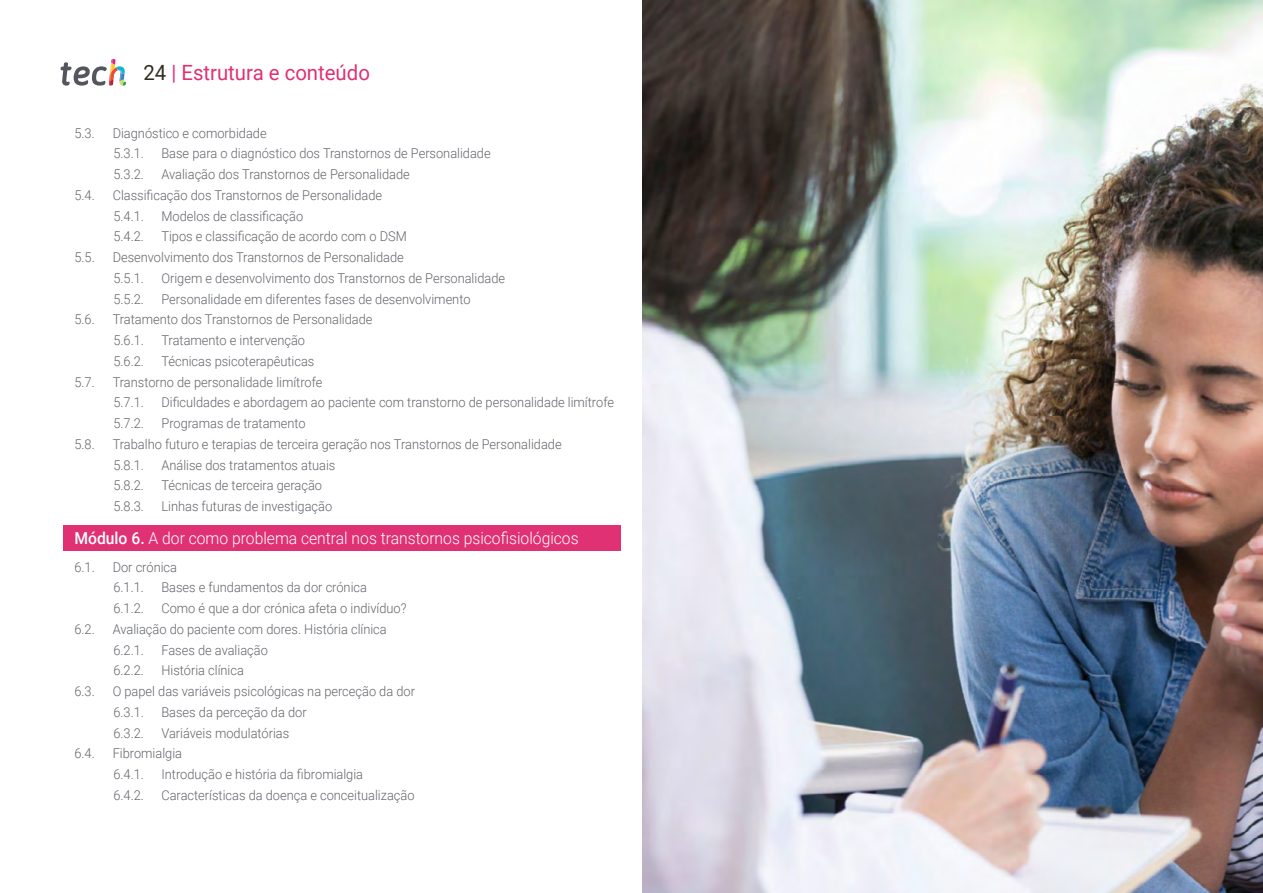
<style>
.page{position:relative;width:1263px;height:893px;background:#fff}
.page>*{position:absolute;margin:0;border:0;box-sizing:border-box;transform-origin:0 0}
.t1{font:21px "Roboto";color:#df3174}
.t2{font:300 16.5px "Roboto";color:#fff;scale:.95 1}
.t3{font:300 13.5px/20.7px "Roboto";color:#61646a;scale:.95 1}
.s1{color:#312e20}
.s2{font-weight:500}
</style>
<div class="page">
<svg style="left:61px;top:59px;width:65px;height:27px"></svg>
<div style="left:63px;top:526px;width:558px;height:25px;background:#df3174"></div>
<img style="left:642px;top:0;width:621px;height:893px">
<h1 class="t1" style="left:144px;top:57px;width:228px"><span class="s1">24</span> | Estrutura e conteúdo</h1>
<p class="t3" style="left:74px;top:122px;width:23px">5.3.</p>
<p class="t3" style="left:113px;top:122px;width:164px">Diagnóstico e comorbidade<br>5.3.1.</p>
<p class="t3" style="left:161px;top:143px;width:348px">Base para o diagnóstico dos Transtornos de Personalidade</p>
<p class="t3" style="left:113px;top:164px;width:34px">5.3.2.</p>
<p class="t3" style="left:161px;top:164px;width:263px">Avaliação dos Transtornos de Personalidade</p>
<p class="t3" style="left:74px;top:184px;width:23px">5.4.</p>
<p class="t3" style="left:113px;top:184px;width:285px">Classificação dos Transtornos de Personalidade<br>5.4.1.</p>
<p class="t3" style="left:161px;top:205px;width:151px">Modelos de classificação</p>
<p class="t3" style="left:113px;top:226px;width:34px">5.4.2.</p>
<p class="t3" style="left:161px;top:226px;width:260px">Tipos e classificação de acordo com o DSM</p>
<p class="t3" style="left:74px;top:247px;width:23px">5.5.</p>
<p class="t3" style="left:113px;top:247px;width:308px">Desenvolvimento dos Transtornos de Personalidade<br>5.5.1.</p>
<p class="t3" style="left:161px;top:267px;width:363px">Origem e desenvolvimento dos Transtornos de Personalidade</p>
<p class="t3" style="left:113px;top:288px;width:34px">5.5.2.</p>
<p class="t3" style="left:161px;top:288px;width:327px">Personalidade em diferentes fases de desenvolvimento</p>
<p class="t3" style="left:74px;top:309px;width:23px">5.6.</p>
<p class="t3" style="left:113px;top:309px;width:275px">Tratamento dos Transtornos de Personalidade<br>5.6.1.</p>
<p class="t3" style="left:161px;top:330px;width:153px">Tratamento e intervenção</p>
<p class="t3" style="left:113px;top:350px;width:34px">5.6.2.</p>
<p class="t3" style="left:161px;top:350px;width:163px">Técnicas psicoterapêuticas</p>
<p class="t3" style="left:74px;top:371px;width:23px">5.7.</p>
<p class="t3" style="left:113px;top:371px;width:222px">Transtorno de personalidade limítrofe<br>5.7.1.</p>
<p class="t3" style="left:161px;top:392px;width:478px">Dificuldades e abordagem ao paciente com transtorno de personalidade limítrofe</p>
<p class="t3" style="left:113px;top:413px;width:34px">5.7.2.</p>
<p class="t3" style="left:161px;top:413px;width:153px">Programas de tratamento</p>
<p class="t3" style="left:74px;top:433px;width:23px">5.8.</p>
<p class="t3" style="left:113px;top:433px;width:474px">Trabalho futuro e terapias de terceira geração nos Transtornos de Personalidade<br>5.8.1.</p>
<p class="t3" style="left:161px;top:454px;width:185px">Análise dos tratamentos atuais</p>
<p class="t3" style="left:113px;top:475px;width:34px">5.8.2.</p>
<p class="t3" style="left:161px;top:475px;width:171px">Técnicas de terceira geração</p>
<p class="t3" style="left:113px;top:496px;width:34px">5.8.3.</p>
<p class="t3" style="left:161px;top:496px;width:181px">Linhas futuras de investigação</p>
<p class="t2" style="left:74px;top:527px;width:532px"><span class="s2">Módulo 6.</span> A dor como problema central nos transtornos psicofisiológicos</p>
<p class="t3" style="left:74px;top:556px;width:23px">6.1.</p>
<p class="t3" style="left:113px;top:556px;width:69px">Dor crónica<br>6.1.1.</p>
<p class="t3" style="left:161px;top:577px;width:218px">Bases e fundamentos da dor crónica</p>
<p class="t3" style="left:113px;top:597px;width:34px">6.1.2.</p>
<p class="t3" style="left:161px;top:597px;width:260px">Como é que a dor crónica afeta o indivíduo?</p>
<p class="t3" style="left:74px;top:618px;width:23px">6.2.</p>
<p class="t3" style="left:113px;top:618px;width:290px">Avaliação do paciente com dores. História clínica<br>6.2.1.</p>
<p class="t3" style="left:161px;top:639px;width:114px">Fases de avaliação</p>
<p class="t3" style="left:113px;top:660px;width:34px">6.2.2.</p>
<p class="t3" style="left:161px;top:660px;width:88px">História clínica</p>
<p class="t3" style="left:74px;top:680px;width:23px">6.3.</p>
<p class="t3" style="left:113px;top:680px;width:320px">O papel das variáveis psicológicas na perceção da dor<br>6.3.1.</p>
<p class="t3" style="left:161px;top:701px;width:154px">Bases da perceção da dor</p>
<p class="t3" style="left:113px;top:722px;width:34px">6.3.2.</p>
<p class="t3" style="left:161px;top:722px;width:136px">Variáveis modulatórias</p>
<p class="t3" style="left:74px;top:743px;width:23px">6.4.</p>
<p class="t3" style="left:113px;top:743px;width:75px">Fibromialgia<br>6.4.1.</p>
<p class="t3" style="left:161px;top:763px;width:214px">Introdução e história da fibromialgia</p>
<p class="t3" style="left:113px;top:784px;width:34px">6.4.2.</p>
<p class="t3" style="left:161px;top:784px;width:268px">Características da doença e conceitualização</p>
</div>
